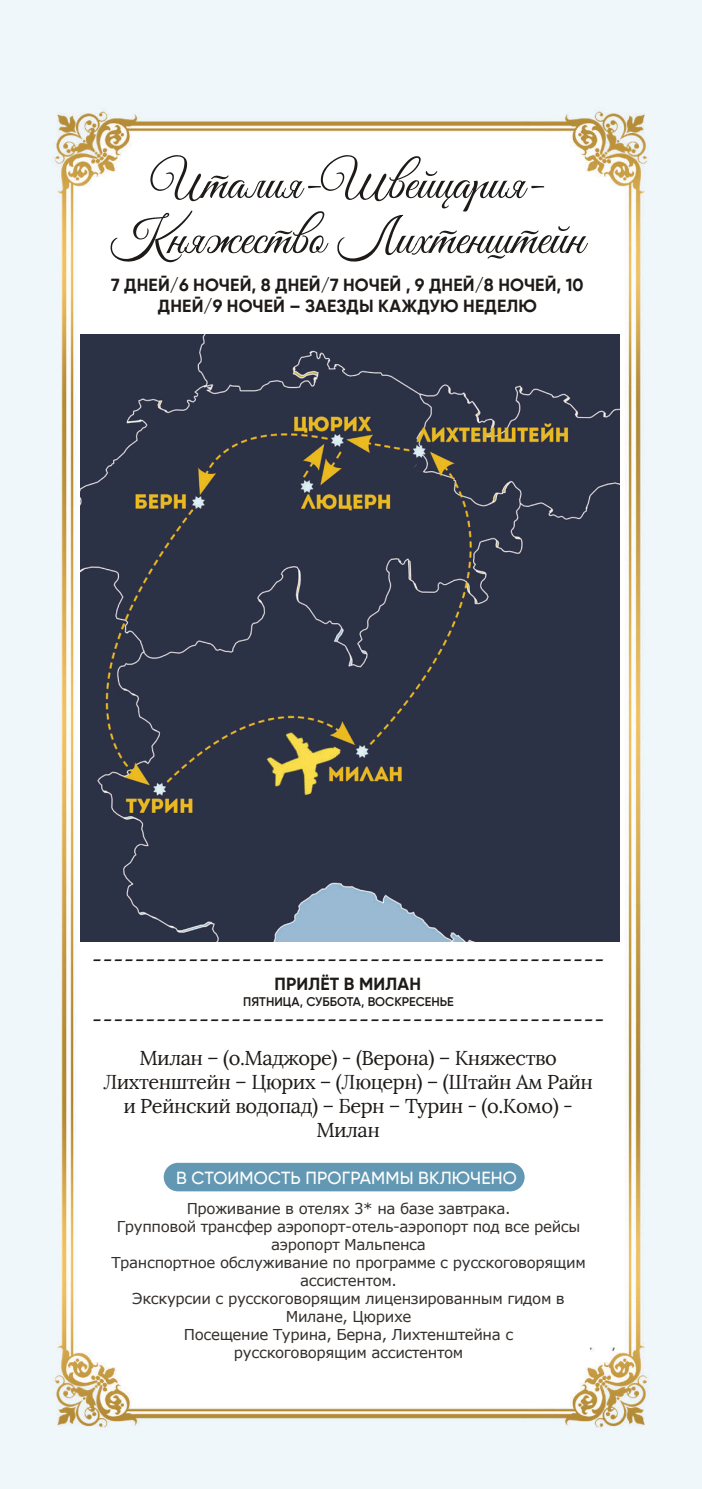
<style>
.page{position:relative;width:702px;height:1489px;background:#fff}
.page>*{position:absolute;margin:0;border:0;box-sizing:border-box;transform-origin:0 0}
.t1{font:50px/55px "Good Vibes Pro";color:#1d1a18;text-align:center}
.t2{font:30px "Minion Pro";color:#1d1a18}
.t3{font:20px/24px "Lora";letter-spacing:-.025em;color:#1d1a18;text-align:center}
.t4{font:700 17.5px/21px "Gilroy";letter-spacing:.01em;color:#1d1a18;text-align:center}
.t5{font:500 17.5px "Gilroy";letter-spacing:.01em;color:#fff}
.t6{font:15px/18px "Verdana";letter-spacing:-.025em;color:#332f2c;text-align:center}
.t7{font:600 12.5px "Gilroy";color:#1d1a18}
</style>
<div class="page">
<img style="left:0;top:0;width:702px;height:1488px">
<div style="left:164px;top:1162px;width:360px;height:29px;background:#6298b3;border-radius:14px"></div>
<img style="left:80px;top:334px;width:539px;height:607px">
<h1 class="t1" style="left:111px;top:153px;width:474px">Италия-Швейцария-<br>Княжество Лихтенштейн</h1>
<p class="t4" style="left:111px;top:274px;width:474px">7 ДНЕЙ/6 НОЧЕЙ, 8 ДНЕЙ/7 НОЧЕЙ , 9 ДНЕЙ/8 НОЧЕЙ, 10<br>ДНЕЙ/9 НОЧЕЙ – ЗАЕЗДЫ КАЖДУЮ НЕДЕЛЮ</p>
<h2 class="t2" style="left:92px;top:938px;width:514px">------------------------------------------------</h2>
<p class="t4" style="left:274px;top:973px;width:148px">ПРИЛЁТ В МИЛАН</p>
<p class="t7" style="left:243px;top:994px;width:212px">ПЯТНИЦА, СУББОТА, ВОСКРЕСЕНЬЕ</p>
<h2 class="t2" style="left:92px;top:999px;width:514px">------------------------------------------------</h2>
<h3 class="t3" style="left:103px;top:1045px;width:491px">Милан – (о.Маджоре) - (Верона) – Княжество Лихтенштейн – Цюрих – (Люцерн) – (Штайн Ам Райн и Рейнский водопад) – Берн – Турин - (о.Комо) - Милан</h3>
<p class="t5" style="left:176px;top:1167px;width:342px">В СТОИМОСТЬ ПРОГРАММЫ ВКЛЮЧЕНО</p>
<p class="t6" style="left:111px;top:1198px;width:476px">Проживание в отелях 3* на базе завтрака.<br>Групповой трансфер аэропорт-отель-аэропорт под все рейсы аэропорт Мальпенса<br>Транспортное обслуживание по программе с русскоговорящим ассистентом.<br>Экскурсии с русскоговорящим лицензированным гидом в Милане, Цюрихе<br>Посещение Турина, Берна, Лихтенштейна с<br>русскоговорящим ассистентом</p>
</div>
